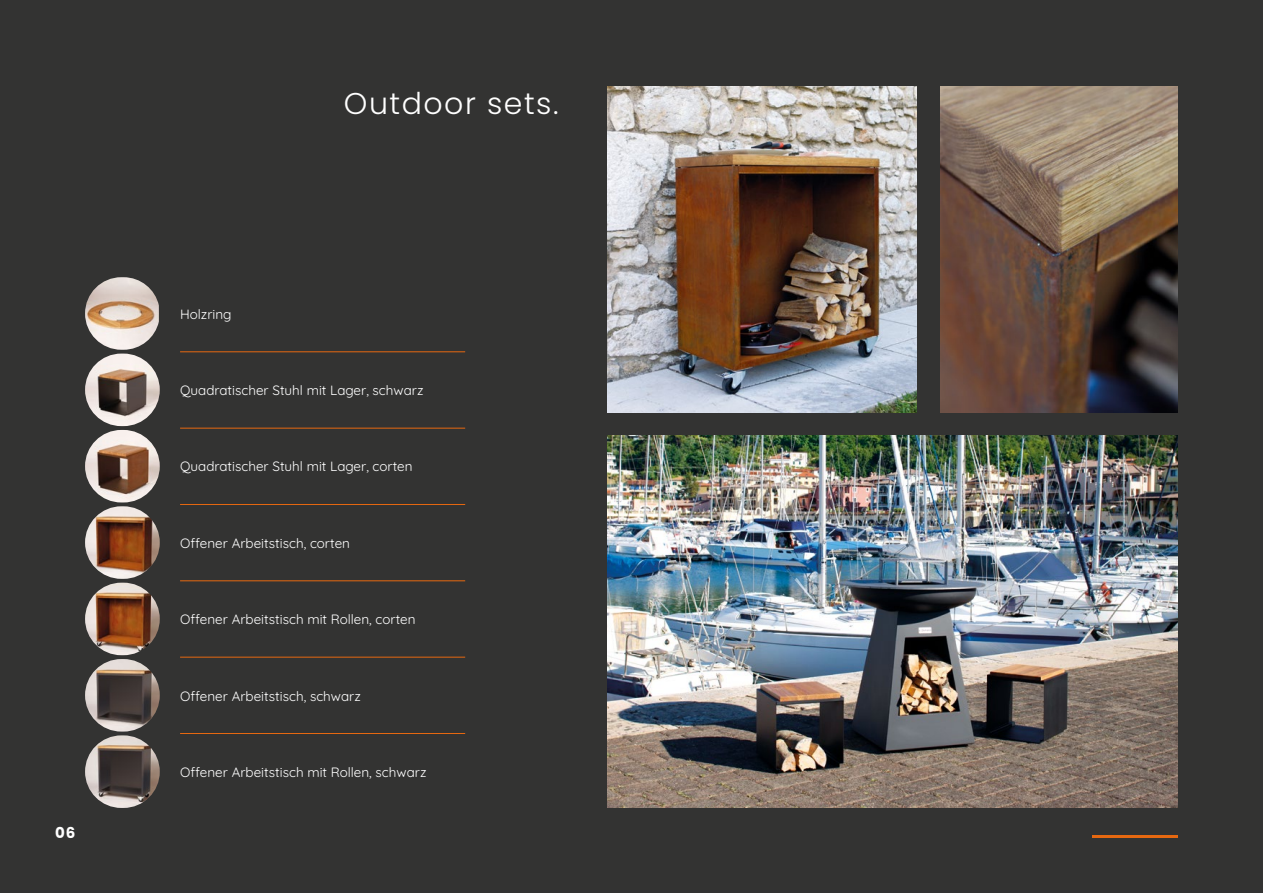
<style>
.page{position:relative;width:1263px;height:893px;background:#333332}
.page>*{position:absolute;margin:0;border:0;box-sizing:border-box;transform-origin:0 0}
.t1{font:300 30px "Poppins";letter-spacing:.05em;color:#fff}
.t2{font:700 15px "Poppins";color:#fff}
.t3{font:300 13.5px "Quicksand";color:#fff}
</style>
<div class="page">
<hr style="left:180px;top:657px;width:285px;height:1px;background:#e66810">
<hr style="left:180px;top:351px;width:285px;height:1px;background:#e66810">
<hr style="left:180px;top:504px;width:285px;height:1px;background:#e66810">
<hr style="left:180px;top:733px;width:285px;height:1px;background:#e66810">
<hr style="left:180px;top:428px;width:285px;height:1px;background:#e66810">
<hr style="left:180px;top:580px;width:285px;height:1px;background:#e66810">
<img style="left:85px;top:430px;width:75px;height:72px;border-radius:36px">
<img style="left:85px;top:277px;width:74px;height:73px">
<img style="left:85px;top:583px;width:75px;height:72px;border-radius:36px">
<img style="left:85px;top:659px;width:75px;height:73px;border-radius:36px">
<img style="left:85px;top:354px;width:75px;height:72px;border-radius:36px">
<img style="left:85px;top:506px;width:75px;height:73px;border-radius:36px">
<img style="left:85px;top:735px;width:75px;height:73px;border-radius:36px">
<img style="left:940px;top:86px;width:238px;height:327px">
<img style="left:608px;top:435px;width:570px;height:373px">
<img style="left:608px;top:86px;width:308px;height:327px">
<hr style="left:1093px;top:835px;width:85px;height:3px;background:#e66810">
<p class="t2" style="left:55px;top:824px;width:22px">06</p>
<p class="t3" style="left:180px;top:303px;width:53px">Holzring</p>
<h1 class="t1" style="left:344px;top:86px;width:216px">Outdoor sets.</h1>
<p class="t3" style="left:180px;top:380px;width:245px">Quadratischer Stuhl mit Lager, schwarz</p>
<p class="t3" style="left:180px;top:456px;width:234px">Quadratischer Stuhl mit Lager, corten</p>
<p class="t3" style="left:180px;top:533px;width:171px">Offener Arbeitstisch, corten</p>
<p class="t3" style="left:180px;top:609px;width:237px">Offener Arbeitstisch mit Rollen, corten</p>
<p class="t3" style="left:180px;top:685px;width:182px">Offener Arbeitstisch, schwarz</p>
<p class="t3" style="left:180px;top:762px;width:248px">Offener Arbeitstisch mit Rollen, schwarz</p>
</div>
